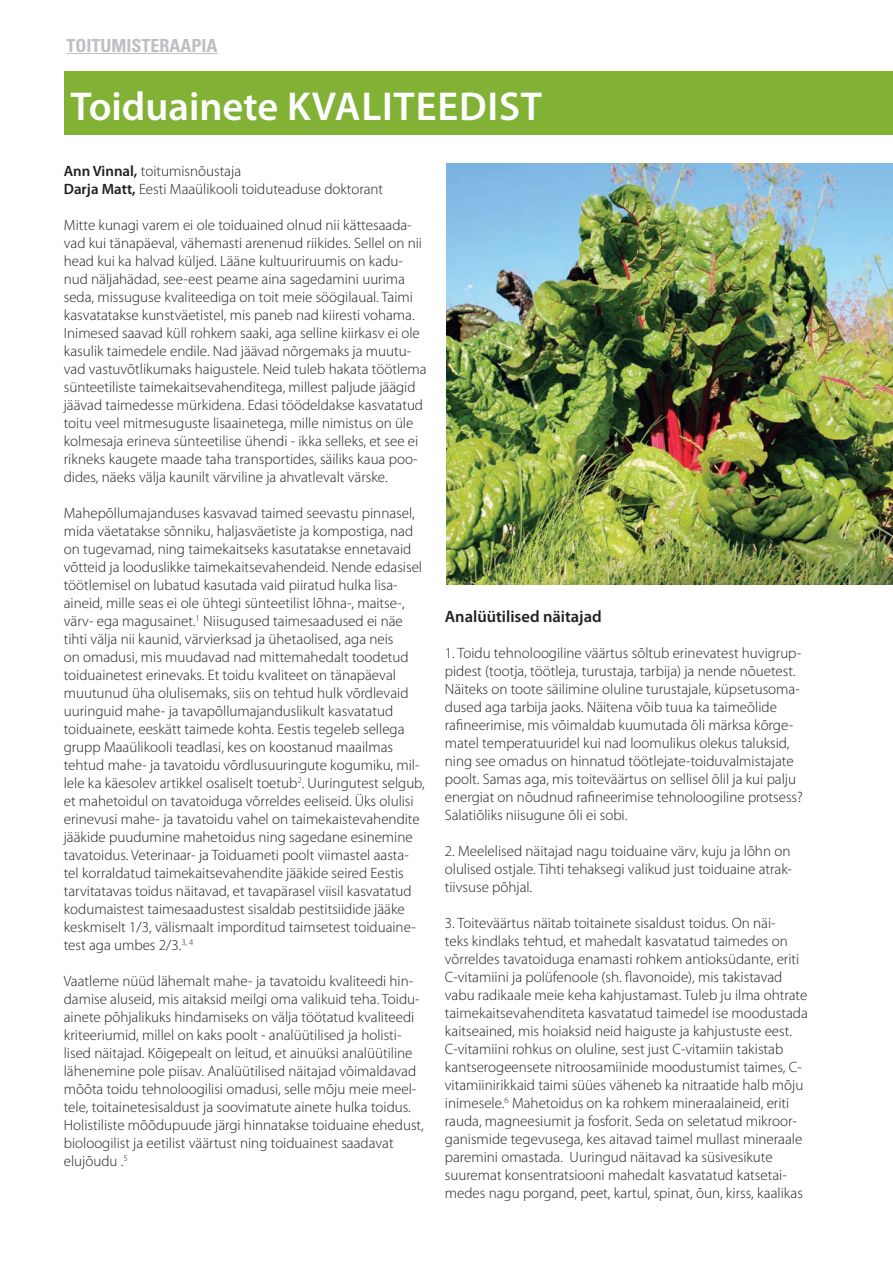
<style>
.page{position:relative;width:893px;height:1263px;background:#fff}
.page>*{position:absolute;margin:0;border:0;box-sizing:border-box;transform-origin:0 0}
.t1{font:600 40.5px "Myriad Pro";color:#fff}
.t2{font:700 condensed 18px "Univers";color:#bebfc2}
.t3{font:600 16.5px "Myriad Pro";color:#231f20}
.t4{font:300 15px/18px "Myriad Pro";color:#231f20}
.s1{font-weight:600}
</style>
<div class="page">
<hr style="left:67px;top:53px;width:151px;height:1px;background:#bebfc2">
<div style="left:64px;top:72px;width:829px;height:63px;background:#81b236"></div>
<img style="left:446px;top:163px;width:447px;height:421px">
<p class="t2" style="left:67px;top:34px;width:153px">TOITUMISTERAAPIA</p>
<p class="t1" style="left:71px;top:81px;width:239px">Toiduainete kvaliteedist</p>
<p class="t4" style="left:64px;top:162px;width:179px"><span class="s1">Ann Vinnal,</span> toitumisnõustaja</p>
<p class="t4" style="left:64px;top:180px;width:321px"><span class="s1">Darja Matt,</span> Eesti Maaülikooli toiduteaduse doktorant</p>
<p class="t4" style="left:64px;top:216px;width:364px">Mitte kunagi varem ei ole toiduained olnud nii kättesaada&shy;vad kui tänapäeval, vähemasti arenenud riikides. Sellel on nii head kui ka halvad küljed. Lääne kultuuriruumis on kadu&shy;nud näljahädad, see-eest peame aina sagedamini uurima seda, missuguse kvaliteediga on toit meie söögilaual. Taimi kasvatatakse kunstväetistel, mis paneb nad kiiresti vohama.<br>Inimesed saavad küll rohkem saaki, aga selline kiirkasv ei ole kasulik taimedele endile. Nad jäävad nõrgemaks ja muutu&shy;vad vastuvõtlikumaks haigustele. Neid tuleb hakata töötlema sünteetiliste taimekaitsevahenditega, millest paljude jäägid jäävad taimedesse mürkidena. Edasi töödeldakse kasvatatud toitu veel mitmesuguste lisaainetega, mille nimistus on üle kolmesaja erineva sünteetilise ühendi - ikka selleks, et see ei rikneks kaugete maade taha transportides, säiliks kaua poo&shy;dides, näeks välja kaunilt värviline ja ahvatlevalt värske.</p>
<p class="t4" style="left:64px;top:504px;width:363px">Mahepõllumajanduses kasvavad taimed seevastu pinnasel, mida väetatakse sõnniku, haljasväetiste ja kompostiga, nad on tugevamad, ning taimekaitseks kasutatakse ennetavaid võtteid ja looduslikke taimekaitsevahendeid. Nende edasisel töötlemisel on lubatud kasutada vaid piiratud hulka lisa&shy;aineid, mille seas ei ole ühtegi sünteetilist lõhna-, maitse-, värv- ega magusainet.<sup>1</sup> Niisugused taimesaadused ei näe tihti välja nii kaunid, värvierksad ja ühetaolised, aga neis<br>on omadusi, mis muudavad nad mittemahedalt toodetud toiduainetest erinevaks. Et toidu kvaliteet on tänapäeval muutunud üha olulisemaks, siis on tehtud hulk võrdlevaid uuringuid mahe- ja tavapõllumajanduslikult kasvatatud toiduainete, eeskätt taimede kohta. Eestis tegeleb sellega grupp Maaülikooli teadlasi, kes on koostanud maailmas tehtud mahe- ja tavatoidu võrdlusuuringute kogumiku, mil&shy;lele ka käesolev artikkel osaliselt toetub<sup>2</sup>. Uuringutest selgub, et mahetoidul on tavatoiduga võrreldes eeliseid. Üks olulisi erinevusi mahe- ja tavatoidu vahel on taimekaistevahendite jääkide puudumine mahetoidus ning sagedane esinemine tavatoidus. Veterinaar- ja Toiduameti poolt viimastel aasta&shy;tel korraldatud taimekaitsevahendite jääkide seired Eestis tarvitatavas toidus näitavad, et tavapärasel viisil kasvatatud kodumaistest taimesaadustest sisaldab pestitsiidide jääke keskmiselt 1/3, välismaalt imporditud taimsetest toiduaine&shy;test aga umbes 2/3.<sup>3,</sup> <sup>4</sup></p>
<p class="t4" style="left:64px;top:972px;width:362px">Vaatleme nüüd lähemalt mahe- ja tavatoidu kvaliteedi hin&shy;damise aluseid, mis aitaksid meilgi oma valikuid teha. Toidu&shy;ainete põhjalikuks hindamiseks on välja töötatud kvaliteedi kriteeriumid, millel on kaks poolt - analüütilised ja holisti&shy;lised näitajad. Kõigepealt on leitud, et ainuüksi analüütiline lähenemine pole piisav. Analüütilised näitajad võimaldavad mõõta toidu tehnoloogilisi omadusi, selle mõju meie meel&shy;tele, toitainetesisaldust ja soovimatute ainete hulka toidus.<br>Holistiliste mõõdupuude järgi hinnatakse toiduaine ehedust, bioloogilist ja eetilist väärtust ning toiduainest saadavat elujõudu .<sup>5</sup></p>
<p class="t3" style="left:445px;top:606px;width:158px">Analüütilised näitajad</p>
<p class="t4" style="left:445px;top:644px;width:360px">1. Toidu tehnoloogiline väärtus sõltub erinevatest huvigrup&shy;pidest (tootja, töötleja, turustaja, tarbija) ja nende nõuetest.<br>Näiteks on toote säilimine oluline turustajale, küpsetusoma&shy;dused aga tarbija jaoks. Näitena võib tuua ka taimeõlide rafineerimise, mis võimaldab kuumutada õli märksa kõrge&shy;matel temperatuuridel kui nad loomulikus olekus taluksid, ning see omadus on hinnatud töötlejate-toiduvalmistajate poolt. Samas aga, mis toiteväärtus on sellisel õlil ja kui palju energiat on nõudnud rafineerimise tehnoloogiline protsess?<br>Salatiõliks niisugune õli ei sobi.</p>
<p class="t4" style="left:445px;top:842px;width:349px;text-align:justify">2. Meelelised näitajad nagu toiduaine värv, kuju ja lõhn on olulised ostjale. Tihti tehaksegi valikud just toiduaine atrak&shy;tiivsuse põhjal.</p>
<p class="t4" style="left:445px;top:914px;width:365px">3. Toiteväärtus näitab toitainete sisaldust toidus. On näi-<br>teks kindlaks tehtud, et mahedalt kasvatatud taimedes on võrreldes tavatoiduga enamasti rohkem antioksüdante, eriti C-vitamiini ja polüfenoole (sh. flavonoide), mis takistavad vabu radikaale meie keha kahjustamast. Tuleb ju ilma ohtrate taimekaitsevahenditeta kasvatatud taimedel ise moodustada kaitseained, mis hoiaksid neid haiguste ja kahjustuste eest.<br>C-vitamiini rohkus on oluline, sest just C-vitamiin takistab kantserogeensete nitroosamiinide moodustumist taimes, C&shy;vitamiinirikkaid taimi süües väheneb ka nitraatide halb mõju inimesele.<sup>6</sup> Mahetoidus on ka rohkem mineraalaineid, eriti rauda, magneesiumit ja fosforit. Seda on seletatud mikroor&shy;ganismide tegevusega, kes aitavad taimel mullast mineraale paremini omastada. Uuringud näitavad ka süsivesikute suuremat konsentratsiooni mahedalt kasvatatud katsetai&shy;medes nagu porgand, peet, kartul, spinat, õun, kirss, kaalikas</p>
</div>
